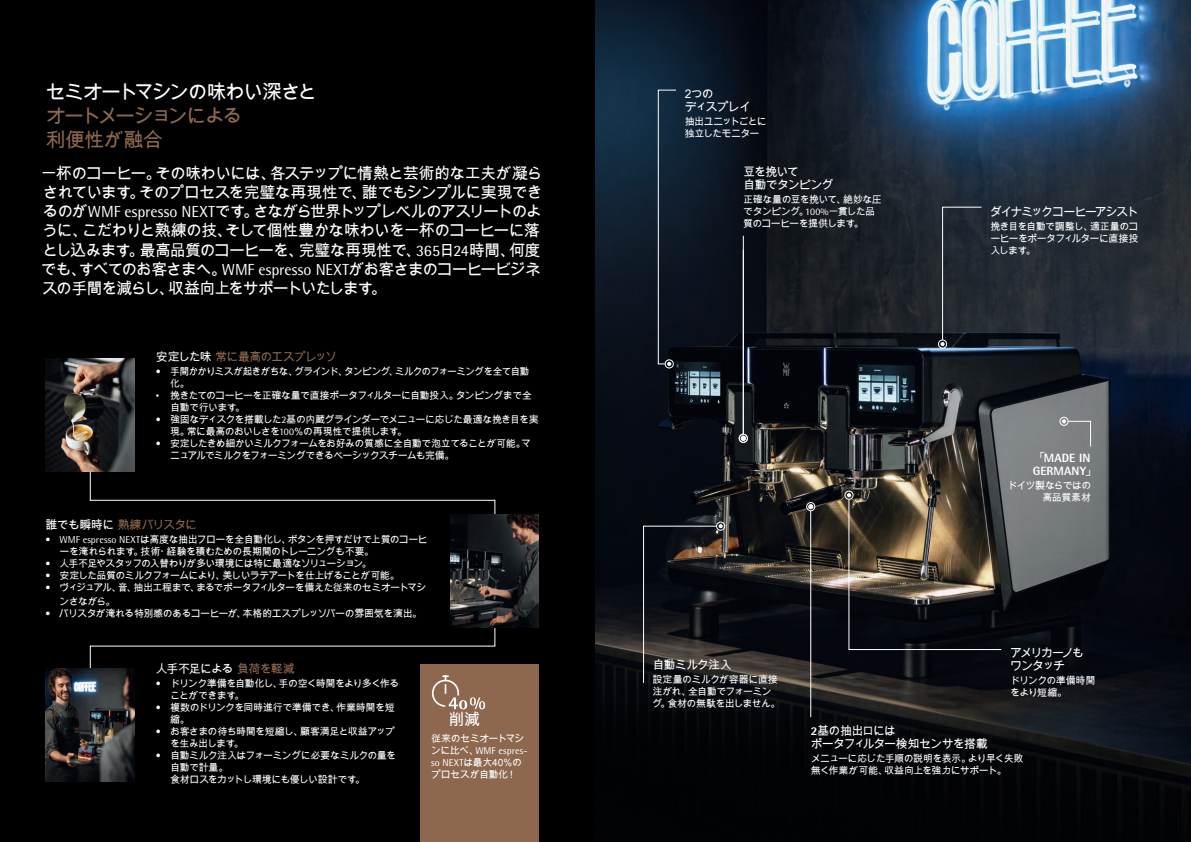
<style>
.page{position:relative;width:1191px;height:842px;background:#fff}
.page>*{position:absolute;margin:0;border:0;box-sizing:border-box;transform-origin:0 0}
.t1{font:20px/24px "Arial Unicode MS";letter-spacing:-.08em;color:#8d684e}
.t2{font:20px "Arial Unicode MS";letter-spacing:-.085em;color:#fff}
.t3{font:16px/19.2px "Arial Unicode MS";letter-spacing:-.065em;color:#fff}
.t4{font:12px/13px "Arial Unicode MS";letter-spacing:-.075em;color:#fff}
.t5{font:12px "Arial Unicode MS";letter-spacing:-.06em;color:#8d684e}
.t6{font:700 12px/13px "WMF Rotis";letter-spacing:.005em;color:#fff}
.t7{font:12px "Arial Unicode MS";letter-spacing:-.13em;color:#fff}
.t8{font:12px/13px "Arial Unicode MS";letter-spacing:-.12em;color:#fff}
.t9{font:10px/12px "Arial Unicode MS";letter-spacing:-.06em;color:#fff}
.t10{font:10px/12px "Arial Unicode MS";letter-spacing:-.08em;color:#fff}
.t11{font:10px/12px "Arial Unicode MS";letter-spacing:-.085em;color:#fff}
.t12{font:10px/12px "Arial Unicode MS";letter-spacing:-.03em;color:#fff}
.t13{font:10px "WMF Rotis";letter-spacing:.005em;color:#fff}
.s1{font-family:"WMF Rotis"}
.s2{color:#fff}
.s3{color:#8d684e}
.s4{font-family:"Arial Unicode MS"}
.s5{font-family:"Arial Unicode MS";font-weight:400}
.s6{font-family:"WMF Rotis";font-weight:700}
</style>
<div class="page">
<div style="left:0;top:0;width:595px;height:842px;background:#000"></div>
<img style="left:595px;top:0;width:596px;height:683px">
<svg style="left:595px;top:683px;width:596px;height:159px;fill:#030407"></svg>
<hr style="left:743px;top:236px;width:1px;height:198px;background:#fff">
<hr style="left:810px;top:511px;width:1px;height:206px;background:#fff">
<div style="left:806px;top:502px;width:9px;height:9px;border:1px solid #fff;border-radius:50%"></div>
<svg style="left:808px;top:504px;width:5px;height:5px"></svg>
<div style="left:938px;top:340px;width:9px;height:8px;border:1px solid #fff;border-radius:50%"></div>
<svg style="left:940px;top:207px;width:42px;height:139px"></svg>
<div style="left:665px;top:360px;width:8px;height:8px;border:1px solid #fff;border-radius:50%"></div>
<svg style="left:658px;top:90px;width:18px;height:276px"></svg>
<div style="left:844px;top:491px;width:9px;height:8px;border:1px solid #fff;border-radius:50%"></div>
<svg style="left:847px;top:493px;width:154px;height:157px"></svg>
<div style="left:1059px;top:417px;width:9px;height:9px;border:1px solid #fff;border-radius:50%"></div>
<svg style="left:1062px;top:419px;width:29px;height:28px"></svg>
<div style="left:716px;top:522px;width:9px;height:8px;border:1px solid #fff;border-radius:50%"></div>
<svg style="left:643px;top:524px;width:79px;height:159px"></svg>
<div style="left:420px;top:664px;width:119px;height:178px;background:#8d684e"></div>
<svg style="left:90px;top:628px;width:405px;height:81px"></svg>
<svg style="left:90px;top:445px;width:405px;height:70px"></svg>
<img style="left:45px;top:359px;width:89px;height:113px">
<img style="left:450px;top:515px;width:89px;height:113px">
<img style="left:45px;top:668px;width:89px;height:113px">
<div style="left:739px;top:434px;width:8px;height:9px;border:1px solid #fff;border-radius:50%"></div>
<svg style="left:741px;top:436px;width:4px;height:5px"></svg>
<h1 class="t2" style="left:45px;top:77px;width:274px">セミオートマシンの味わい深さと</h1>
<h1 class="t1" style="left:45px;top:103px;width:199px">オートメーションによる利便性が融合</h1>
<p class="t3" style="left:41px;top:163px;width:504px">一杯のコーヒー。その味わいには、各ステップに情熱と芸術的な工夫が凝らされています。そのプロセスを完璧な再現性で、誰でもシンプルに実現できるのが<span class="s1">WMF espresso NEXT</span>です。さながら世界トップレベルのアスリートのように、こだわりと熟練の技、そして個性豊かな味わいを一杯のコーヒーに落とし込みます。最高品質のコーヒーを、完璧な再現性で、<span class="s1">365</span>日<span class="s1">24</span>時間、何度でも、すべてのお客さまへ。<span class="s1">WMF espresso NEXT</span>がお客さまのコーヒービジネスの手間を減らし、収益向上をサポートいたします。</p>
<p class="t5" style="left:156px;top:348px;width:183px"><span class="s2">安定した味</span>常に最高のエスプレッソ</p>
<p class="t10" style="left:170px;top:365px;width:361px;text-indent:-14px"><span class="s1">•</span> 手間かかりミスが起きがちな、グラインド、タンピング、ミルクのフォーミングを全て自動化。</p>
<p class="t9" style="left:170px;top:389px;width:363px;text-indent:-14px">• 挽きたてのコーヒーを正確な量で直接ポータフィルターに自動投入。タンピングまで全自動で行います。</p>
<p class="t9" style="left:170px;top:413px;width:370px;text-indent:-14px"><span class="s1">•</span> 強固なディスクを搭載した<span class="s1">2</span>基の内蔵グラインダーでメニューに応じた最適な挽き目を実現。常に最高のおいしさを<span class="s1">100</span>％の再現性で提供します。</p>
<p class="t9" style="left:170px;top:437px;width:362px;text-indent:-14px"><span class="s1">•</span> 安定したきめ細かいミルクフォームをお好みの質感に全自動で泡立てることが可能。マニュアルでミルクをフォーミングできるベーシックスチームも完備。</p>
<p class="t5" style="left:45px;top:516px;width:153px"><span class="s2">誰でも瞬時に</span>熟練バリスタに</p>
<p class="t9" style="left:60px;top:533px;width:370px;text-indent:-14px"><span class="s1">• WMF espresso NEXT</span>は高度な抽出フローを全自動化し、ボタンを押すだけで上質のコーヒーを淹れられます。技術・経験を積むための長期間のトレーニングも不要。</p>
<p class="t11" style="left:45px;top:557px;width:328px"><span class="s1">•</span> 人手不足やスタッフの入替わりが多い環境には特に最適なソリューション。</p>
<p class="t10" style="left:45px;top:569px;width:356px"><span class="s1">•</span> 安定した品質のミルクフォームにより、美しいラテアートを仕上げることが可能。</p>
<p class="t9" style="left:60px;top:580px;width:368px;line-height:14.4px;text-indent:-14px"><span class="s1">•</span> ヴィジュアル、音、抽出工程まで、まるでポータフィルターを備えた従来のセミオートマシンさながら。</p>
<p class="t9" style="left:45px;top:607px;width:378px"><span class="s1">•</span> バリスタが淹れる特別感のあるコーヒーが、本格的エスプレッソバーの雰囲気を演出。</p>
<p class="t4" style="left:156px;top:662px;width:140px">人手不足による<span class="s3">負荷を軽減</span></p>
<p class="t9" style="left:170px;top:677px;width:231px;text-indent:-14px"><span class="s1">•</span> ドリンク準備を自動化し、手の空く時間をより多く作ることができます。</p>
<p class="t9" style="left:170px;top:701px;width:226px;text-indent:-14px"><span class="s1">•</span> 複数のドリンクを同時進行で準備でき、作業時間を短縮。</p>
<p class="t9" style="left:170px;top:725px;width:226px;text-indent:-14px"><span class="s1">•</span> お客さまの待ち時間を短縮し、顧客満足と収益アップを生み出します。</p>
<p class="t9" style="left:170px;top:749px;width:227px;text-indent:-14px"><span class="s1">•</span> 自動ミルク注入はフォーミングに必要なミルクの量を自動で計量。<br>食材ロスをカットし環境にも優しい設計です。</p>
<h2 class="t3" style="left:448px;top:710px;width:33px">削減</h2>
<p class="t9" style="left:431px;top:733px;width:95px">従来のセミオートマシ</p>
<p class="t13" style="left:431px;top:745px;width:98px"><span class="s4">ンに比べ、</span>WMF espres-</p>
<p class="t12" style="left:431px;top:757px;width:93px"><span class="s1">so NEXT</span>は最大40％のプロセスが自動化！</p>
<p class="t4" style="left:684px;top:87px;width:68px">2つの<br>ディスプレイ</p>
<p class="t11" style="left:684px;top:115px;width:84px">抽出ユニットごとに独立したモニター</p>
<p class="t4" style="left:743px;top:165px;width:92px">豆を挽いて<br>自動でタンピング</p>
<p class="t9" style="left:743px;top:193px;width:140px">正確な量の豆を挽いて、絶妙な圧でタンピング。<span class="s1">100%</span>一貫した品質のコーヒーを提供します。</p>
<p class="t7" style="left:990px;top:203px;width:150px">ダイナミックコーヒーアシスト</p>
<p class="t9" style="left:990px;top:220px;width:150px;text-align:justify">挽き目を自動で調整し、適正量のコーヒーをポータフィルターに直接投入します。</p>
<p class="t6" style="left:1032px;top:451px;width:65px"><span class="s5">「</span>MADE IN<br>GERMANY<span class="s5">」</span></p>
<p class="t9" style="left:1007px;top:479px;width:86px;text-align:right">ドイツ製ならではの高品質素材</p>
<p class="t4" style="left:652px;top:658px;width:81px">自動ミルク注入</p>
<p class="t9" style="left:652px;top:673px;width:130px">設定量のミルクが容器に直接注がれ、全自動でフォーミング。食材の無駄を出しません。</p>
<p class="t8" style="left:1010px;top:646px;width:75px">アメリカーノもワンタッチ</p>
<p class="t10" style="left:1010px;top:674px;width:87px">ドリンクの準備時間をより短縮。</p>
<p class="t4" style="left:810px;top:724px;width:178px"><span class="s6">2</span>基の抽出口には<br>ポータフィルター検知センサを搭載</p>
<p class="t9" style="left:810px;top:752px;width:214px">メニューに応じた手順の説明を表示。より早く失敗無く作業が可能、収益向上を強力にサポート。</p>
</div>
